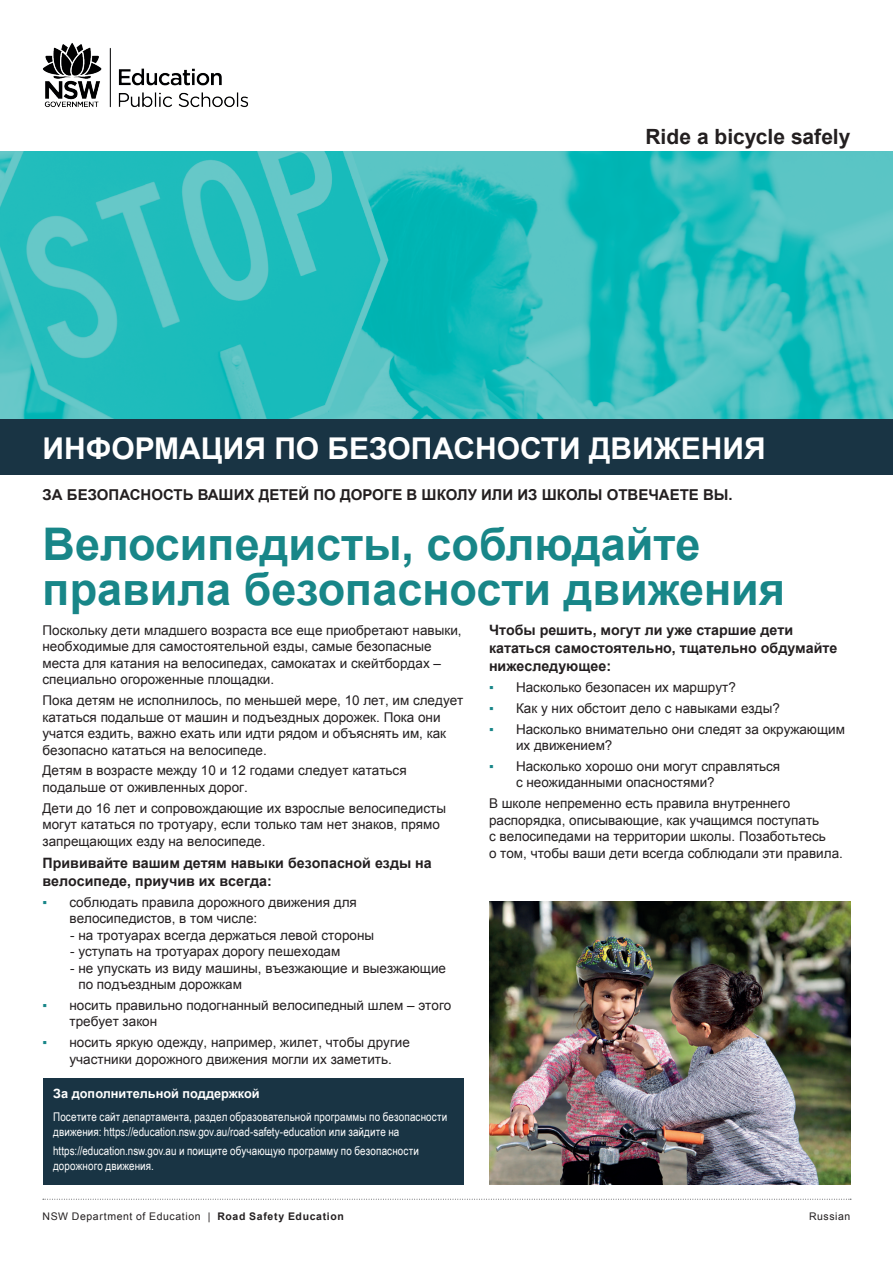
<style>
.page{position:relative;width:893px;height:1263px;background:#fff}
.page>*{position:absolute;margin:0;border:0;box-sizing:border-box;transform-origin:0 0}
.Heading_style_2{font:700 45px/45px "Arial";color:#188688}
.Heading_1{font:700 30px "Arial";color:#fff}
.t1{font:700 21px "Arial";color:#231f20}
.Paragraph_Style_3{font:700 15px "Arial";color:#231f20}
.Paragraph_Style_1{font:700 14.25px/18px "Arial";color:#231f20}
.Paragraph_Style_2{font:700 14.25px/18px "Arial";color:#231f20}
.Paragraph_Style_2-2{font:13.5px/16.5px "Arial";color:#231f20}
.Paragraph_Style_1-2{font:700 12.75px "Arial";color:#fff}
.further_support_text{font:12px/15px "Arial Narrow";letter-spacing:.01em;color:#fff}
.t2{font:10.5px "Arial";letter-spacing:.055em;color:#231f20}
.s1{color:#188688}
.s2{font-weight:700}
</style>
<div class="page">
<img style="left:0;top:151px;width:893px;height:269px">
<img style="left:43px;top:43px;width:205px;height:65px">
<div style="left:0;top:420px;width:893px;height:55px;background:#193444"></div>
<img style="left:489px;top:902px;width:361px;height:283px">
<svg style="left:43px;top:1199px;width:808px;height:1px"></svg>
<div style="left:43px;top:1078px;width:420px;height:107px;background:#193444"></div>
<h3 class="t1" style="left:645px;top:122px;width:207px">Ride a bicycle safely</h3>
<h1 class="Heading_1" style="left:43px;top:429px;width:725px">ИНФОРМАЦИЯ ПО БЕЗОПАСНОСТИ ДВИЖЕНИЯ</h1>
<p class="Paragraph_Style_3" style="left:43px;top:485px;width:692px">ЗА БЕЗОПАСНОСТЬ ВАШИХ ДЕТЕЙ ПО ДОРОГЕ В ШКОЛУ ИЛИ ИЗ ШКОЛЫ ОТВЕЧАЕТЕ ВЫ.</p>
<h2 class="Heading_style_2" style="left:43px;top:523px;width:744px">Велосипедисты, соблюдайте правила безопасности движения</h2>
<p class="Paragraph_Style_2-2" style="left:43px;top:622px;width:421px">Поскольку дети младшего возраста все еще приобретают навыки, необходимые для самостоятельной езды, самые безопасные места для катания на велосипедах, самокатах и скейтбордах – специально огороженные площадки.</p>
<p class="Paragraph_Style_2-2" style="left:43px;top:692px;width:422px">Пока детям не исполнилось, по меньшей мере, 10 лет, им следует кататься подальше от машин и подъездных дорожек. Пока они учатся ездить, важно ехать или идти рядом и объяснять им, как безопасно кататься на велосипеде.</p>
<p class="Paragraph_Style_2-2" style="left:43px;top:762px;width:366px">Детям в возрасте между 10 и 12 годами следует кататься подальше от оживленных дорог.</p>
<p class="Paragraph_Style_2-2" style="left:43px;top:800px;width:405px">Дети до 16 лет и сопровождающие их взрослые велосипедисты могут кататься по тротуару, если только там нет знаков, прямо запрещающих езду на велосипеде.</p>
<p class="Paragraph_Style_2" style="left:43px;top:854px;width:391px">Прививайте вашим детям навыки безопасной езды на велосипеде, приучив их всегда:</p>
<p class="Paragraph_Style_2-2" style="left:70px;top:894px;width:289px;text-indent:-27px"><span class="s1">▪</span> соблюдать правила дорожного движения для велосипедистов, в том числе:</p>
<p class="Paragraph_Style_2-2" style="left:70px;top:927px;width:306px">- на тротуарах всегда держаться левой стороны</p>
<p class="Paragraph_Style_2-2" style="left:70px;top:943px;width:272px">- уступать на тротуарах дорогу пешеходам</p>
<p class="Paragraph_Style_2-2" style="left:78px;top:960px;width:369px;text-indent:-8px">- не упускать из виду машины, въезжающие и выезжающие по подъездным дорожкам</p>
<p class="Paragraph_Style_2-2" style="left:70px;top:997px;width:383px;text-indent:-27px"><span class="s1">▪</span> носить правильно подогнанный велосипедный шлем – этого требует закон</p>
<p class="Paragraph_Style_2-2" style="left:70px;top:1034px;width:342px;text-indent:-27px"><span class="s1">▪</span> носить яркую одежду, например, жилет, чтобы другие участники дорожного движения могли их заметить.</p>
<p class="Paragraph_Style_1" style="left:489px;top:622px;width:350px">Чтобы решить, могут ли уже старшие дети кататься самостоятельно, тщательно обдумайте нижеследующее:</p>
<p class="Paragraph_Style_2-2" style="left:489px;top:679px;width:248px"><span class="s1">▪</span> Насколько безопасен их маршрут?</p>
<p class="Paragraph_Style_2-2" style="left:489px;top:700px;width:292px"><span class="s1">▪</span> Как у них обстоит дело с навыками езды?</p>
<p class="Paragraph_Style_2-2" style="left:516px;top:721px;width:330px;text-indent:-27px"><span class="s1">▪</span> Насколько внимательно они следят за окружающим их движением?</p>
<p class="Paragraph_Style_2-2" style="left:516px;top:758px;width:266px;text-indent:-27px"><span class="s1">▪</span> Насколько хорошо они могут справляться с неожиданными опасностями?</p>
<p class="Paragraph_Style_2-2" style="left:489px;top:795px;width:355px">В школе непременно есть правила внутреннего распорядка, описывающие, как учащимся поступать<br>с велосипедами на территории школы. Позаботьтесь<br>о том, чтобы ваши дети всегда соблюдали эти правила.</p>
<p class="Paragraph_Style_1-2" style="left:53px;top:1085px;width:208px">За дополнительной поддержкой</p>
<p class="further_support_text" style="left:53px;top:1109px;width:396px">Посетите сайт департамента, раздел образовательной программы по безопасности движения: https://education.nsw.gov.au/road-safety-education или зайдите на</p>
<p class="further_support_text" style="left:53px;top:1143px;width:367px">https://education.nsw.gov.au и поищите обучающую программу по безопасности дорожного движения.</p>
<p class="t2" style="left:43px;top:1210px;width:303px">NSW Department of Education | <span class="s2">Road Safety Education</span></p>
<p class="t2" style="left:809px;top:1210px;width:43px">Russian</p>
</div>
